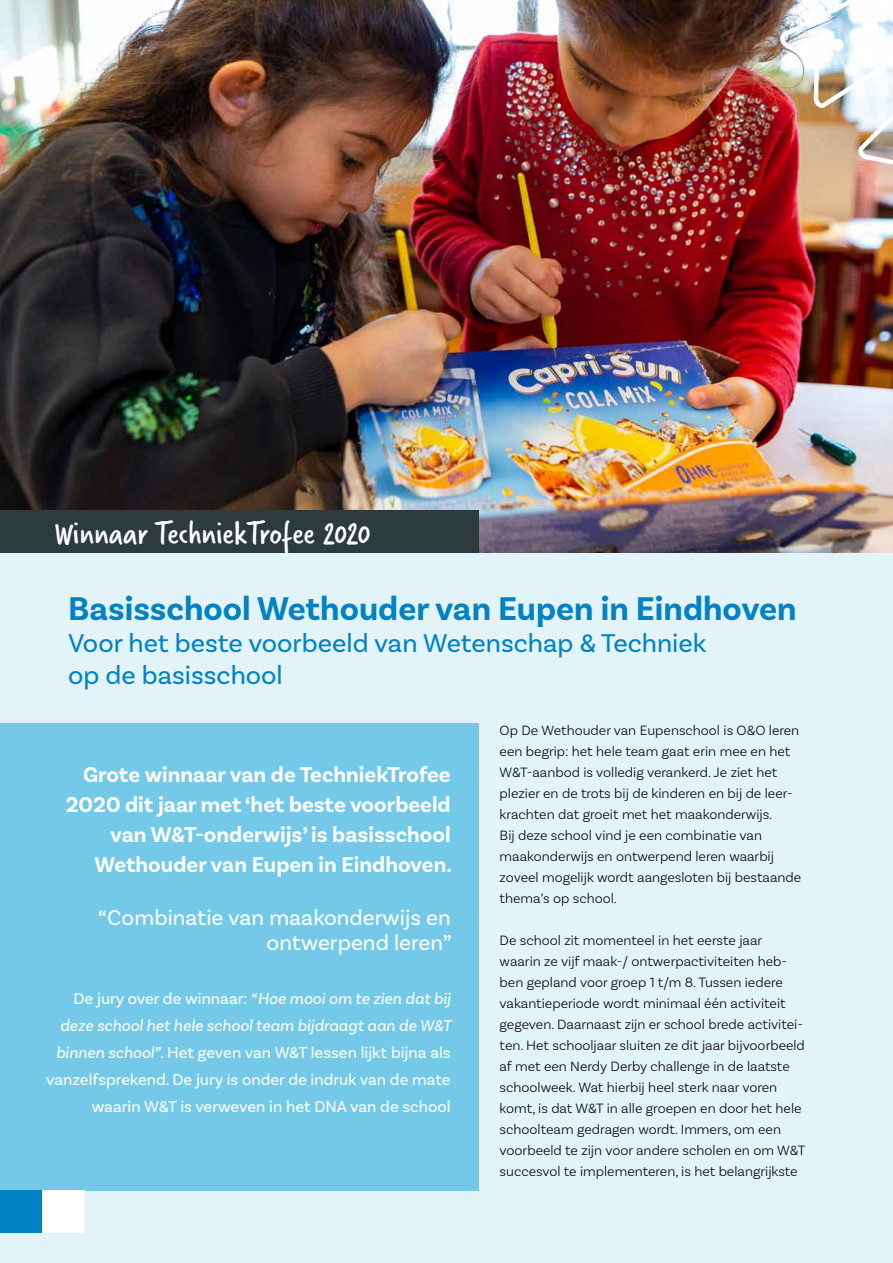
<style>
.page{position:relative;width:893px;height:1263px;background:#e2f3fa}
.page>*{position:absolute;margin:0;border:0;box-sizing:border-box;transform-origin:0 0}
.t1{font:700 34.5px "Basic Sans";color:#0082c3}
.t2{font:34.5px "Verveine";color:#fff}
.t3{font:27px/32.4px "Basic Sans";color:#0082c3}
.t4{font:700 22.5px/30px "Basic Sans";color:#fff;text-align:right}
.t5{font:22.5px/25.5px "Basic Sans";color:#fff;text-align:right}
.t6{font:16.5px/27px "Basic Sans";color:#fff;text-align:right}
.t7{font:300 14.25px/21px "Basic Sans";color:#000}
.s1{font-style:italic}
</style>
<div class="page">
<img style="left:0;top:0;width:893px;height:553px">
<div style="left:0;top:723px;width:478px;height:468px;background:#73c9e7"></div>
<div style="left:0;top:510px;width:478px;height:43px;background:#2d3b3d"></div>
<div style="left:0;top:1191px;width:43px;height:42px;background:#0082c3"></div>
<div style="left:43px;top:1191px;width:42px;height:42px;background:#fff"></div>
<img style="left:781px;top:0;width:112px;height:325px">
<h1 class="t2" style="left:54px;top:509px;width:318px">Winnaar TechniekTrofee 2020</h1>
<h1 class="t1" style="left:68px;top:587px;width:730px">Basisschool Wethouder van Eupen in Eindhoven</h1>
<h2 class="t3" style="left:68px;top:626px;width:640px">Voor het beste voorbeeld van Wetenschap &amp; Techniek op de basisschool</h2>
<h3 class="t4" style="left:66px;top:760px;width:387px">Grote winnaar van de TechniekTrofee 2020 dit jaar met ‘het beste voorbeeld van W&amp;T-onderwijs’ is basisschool Wethouder van Eupen in Eindhoven.</h3>
<h3 class="t5" style="left:98px;top:904px;width:355px">“Combinatie van maakonderwijs en ontwerpend leren”</h3>
<p class="t6" style="left:46px;top:985px;width:407px">De jury over de winnaar: <span class="s1">“Hoe mooi om te zien dat bij deze school het hele school team bijdraagt aan de W&amp;T binnen school”</span>. Het geven van W&amp;T lessen lijkt bijna als vanzelfsprekend. De jury is onder de indruk van de mate waarin W&amp;T is verweven in het DNA van de school</p>
<p class="t7" style="left:500px;top:720px;width:303px">Op De Wethouder van Eupenschool is O&amp;O leren een begrip: het hele team gaat erin mee en het W&amp;T-aanbod is volledig verankerd. Je ziet het plezier en de trots bij de kinderen en bij de leer&shy;krachten dat groeit met het maakonderwijs.<br>Bij deze school vind je een combinatie van maakonderwijs en ontwerpend leren waarbij zoveel mogelijk wordt aangesloten bij bestaande thema’s op school.</p>
<p class="t7" style="left:500px;top:930px;width:307px">De school zit momenteel in het eerste jaar waarin ze vijf maak-/ ontwerpactiviteiten heb&shy;ben gepland voor groep 1 t/m 8. Tussen iedere vakantieperiode wordt minimaal één activiteit gegeven. Daarnaast zijn er school brede activitei&shy;ten. Het schooljaar sluiten ze dit jaar bijvoorbeeld af met een Nerdy Derby challenge in de laatste schoolweek. Wat hierbij heel sterk naar voren komt, is dat W&amp;T in alle groepen en door het hele schoolteam gedragen wordt. Immers, om een voorbeeld te zijn voor andere scholen en om W&amp;T succesvol te implementeren, is het belangrijkste</p>
</div>
